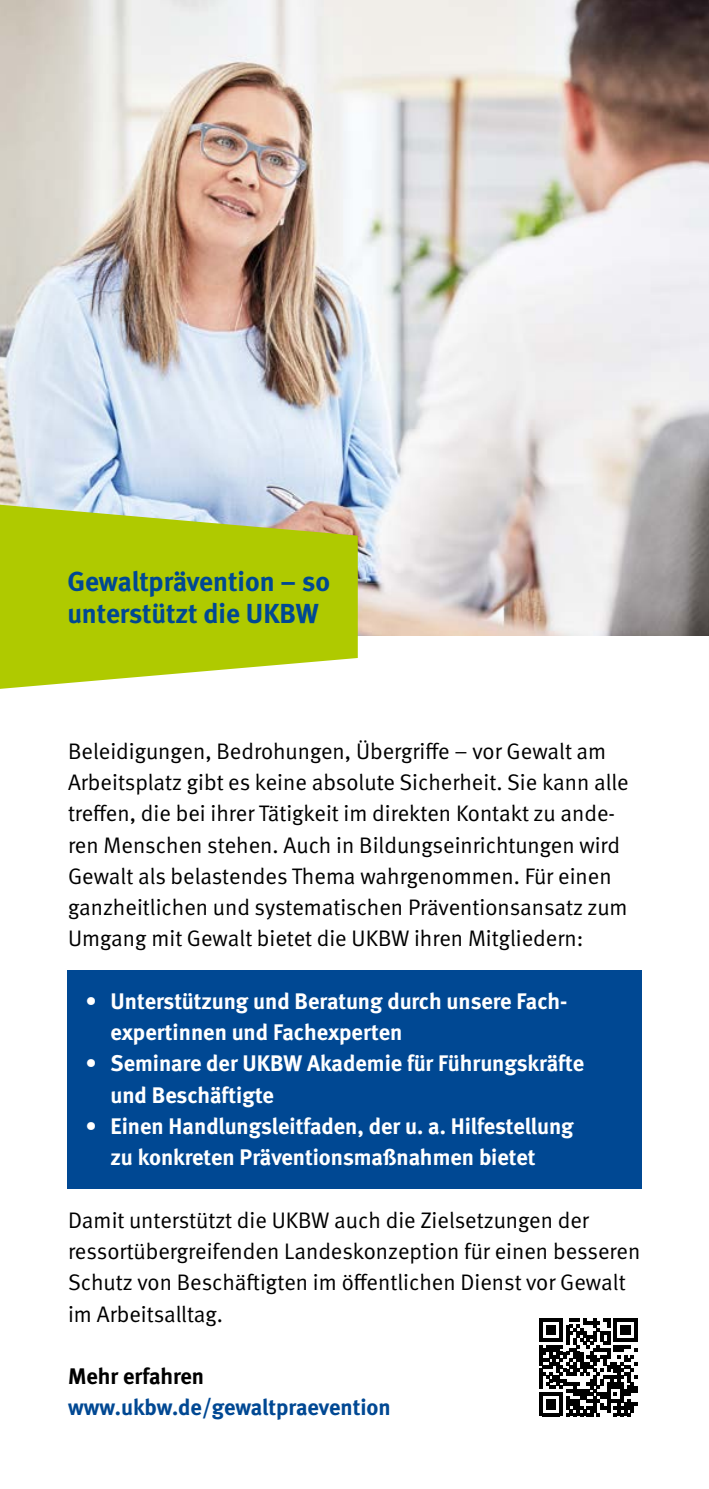
<style>
.page{position:relative;width:709px;height:1489px;background:#fff}
.page>*{position:absolute;margin:0;border:0;box-sizing:border-box;transform-origin:0 0}
._01_Überschriften_Zwischenüberschrift_1{font:700 27.5px/32.5px "DGUV Meta";color:#004893}
._02_Fließtext_Fließtext{font:22.5px/31.2px "DGUV Meta";color:#000}
.t1{font:700 22.5px/31.2px "DGUV Meta";color:#fff}
._02_Fließtext_Fließtext-2{font:700 22.5px/31.2px "DGUV Meta";color:#004893}
.s1{color:#000}
</style>
<div class="page">
<div style="left:67px;top:970px;width:574px;height:219px;background:#004893"></div>
<img style="left:0;top:0;width:709px;height:635px">
<svg style="left:0;top:504px;width:358px;height:185px;fill:#afca00"></svg>
<svg style="left:708px;top:503px;width:1px;height:133px"></svg>
<svg style="left:539px;top:1318px;width:98px;height:97px"></svg>
<h2 class="_01_Überschriften_Zwischenüberschrift_1" style="left:67px;top:566px;width:264px">Gewaltprävention – so unterstützt die UKBW</h2>
<p class="_02_Fließtext_Fließtext" style="left:68px;top:735px;width:562px">Beleidigungen, Bedrohungen, Übergriffe – vor Gewalt am Arbeitsplatz gibt es keine absolute Sicherheit. Sie kann alle treffen, die bei ihrer Tätigkeit im direkten Kontakt zu ande&shy;ren Menschen stehen. Auch in Bildungseinrichtungen wird Gewalt als belastendes Thema wahrgenommen. Für einen ganzheitlichen und systematischen Präventionsansatz zum Umgang mit Gewalt bietet die UKBW ihren Mitgliedern:</p>
<p class="t1" style="left:111px;top:986px;width:458px;text-indent:-25px">• Unterstützung und Beratung durch unsere Fach&shy;expertinnen und Fachexperten</p>
<p class="t1" style="left:111px;top:1048px;width:475px;text-indent:-25px">• Seminare der UKBW Akademie für Führungskräfte und Beschäftigte</p>
<p class="t1" style="left:86px;top:1111px;width:489px;text-align:center">• Einen Handlungsleitfaden, der u. a. Hilfestellung zu konkreten Präventionsmaßnahmen bietet</p>
<p class="_02_Fließtext_Fließtext" style="left:68px;top:1204px;width:574px">Damit unterstützt die UKBW auch die Zielsetzungen der ressortübergreifenden Landeskonzeption für einen besseren Schutz von Beschäftigten im öffentlichen Dienst vor Gewalt im Arbeitsalltag.</p>
<p class="_02_Fließtext_Fließtext-2" style="left:68px;top:1361px;width:324px"><span class="s1">Mehr erfahren </span>www.ukbw.de/gewaltpraevention</p>
</div>
